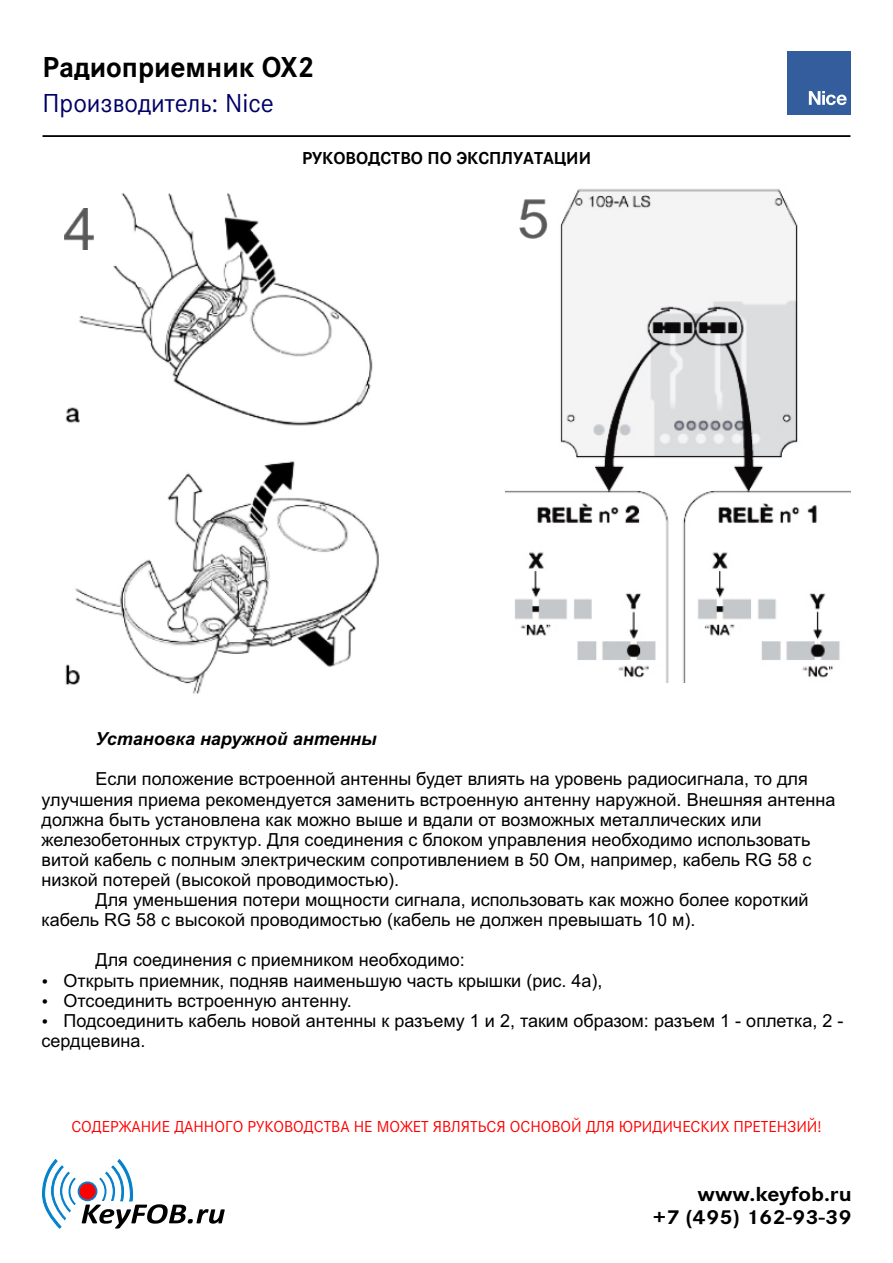
<style>
.page{position:relative;width:893px;height:1263px;background:#fff}
.page>*{position:absolute;margin:0;border:0;box-sizing:border-box;transform-origin:0 0}
.t1{font:700 30px "Corporate STCY";color:#000}
.t2{font:27px "Corporate STCY";color:#006}
.t3{font:700 21px/23.1px "Corporate STCY";color:#000;text-align:right;scale:1.12 1}
.t4{font:18px/20.1px "Arial";color:#000}
.t5{font:700 18px "Corporate STCY";color:#000}
.t6{font:italic 700 18px "Arial";color:#000}
.t7{font:16.5px "Corporate STCY";color:#f00}
</style>
<div class="page">
<img style="left:64px;top:193px;width:315px;height:501px">
<img style="left:65px;top:209px;width:29px;height:41px">
<img style="left:506px;top:188px;width:344px;height:494px">
<img style="left:520px;top:199px;width:27px;height:40px">
<svg style="left:42px;top:1159px;width:183px;height:70px"></svg>
<hr style="left:43px;top:135px;width:807px;height:2px;background:#000">
<div style="left:787px;top:51px;width:63px;height:64px;background:#345d9d"></div>
<svg style="left:809px;top:91px;width:38px;height:14px"></svg>
<h1 class="t1" style="left:43px;top:54px;width:273px">Радиоприемник OX2</h1>
<h2 class="t2" style="left:43px;top:91px;width:233px">Производитель: Nice</h2>
<p class="t5" style="left:302px;top:150px;width:291px">РУКОВОДСТВО ПО ЭКСПЛУАТАЦИИ</p>
<p class="t6" style="left:96px;top:732px;width:282px">Установка наружной антенны</p>
<p class="t4" style="left:42px;top:771px;width:795px;text-indent:54px">Если положение встроенной антенны будет влиять на уровень радиосигнала, то для улучшения приема рекомендуется заменить встроенную антенну наружной. Внешняя антенна должна быть установлена как можно выше и вдали от возможных металлических или железобетонных структур. Для соединения с блоком управления необходимо использовать витой кабель с полным электрическим сопротивлением в 50 Ом, например, кабель RG 58 с низкой потерей (высокой проводимостью).</p>
<p class="t4" style="left:42px;top:891px;width:768px;text-indent:54px">Для уменьшения потери мощности сигнала, использовать как можно более короткий кабель RG 58 с высокой проводимостью (кабель не должен превышать 10 м).</p>
<p class="t4" style="left:96px;top:952px;width:371px">Для соединения с приемником необходимо:</p>
<p class="t4" style="left:64px;top:972px;width:540px">Открыть приемник, подняв наименьшую часть крышки (рис. 4а),</p>
<p class="t4" style="left:64px;top:992px;width:290px">Отсоединить встроенную антенну.</p>
<p class="t4" style="left:64px;top:1012px;width:781px">Подсоединить кабель новой антенны к разъему 1 и 2, таким образом: разъем 1 - оплетка, 2 -</p>
<p class="t4" style="left:42px;top:1032px;width:105px">сердцевина.</p>
<p class="t7" style="left:71px;top:1119px;width:752px">СОДЕРЖАНИЕ ДАННОГО РУКОВОДСТВА НЕ МОЖЕТ ЯВЛЯТЬСЯ ОСНОВОЙ ДЛЯ ЮРИДИЧЕСКИХ ПРЕТЕНЗИЙ!</p>
<p class="t3" style="left:653px;top:1184px;width:179px">www.keyfob.ru<br>+7 (495) 162-93-39</p>
</div>
